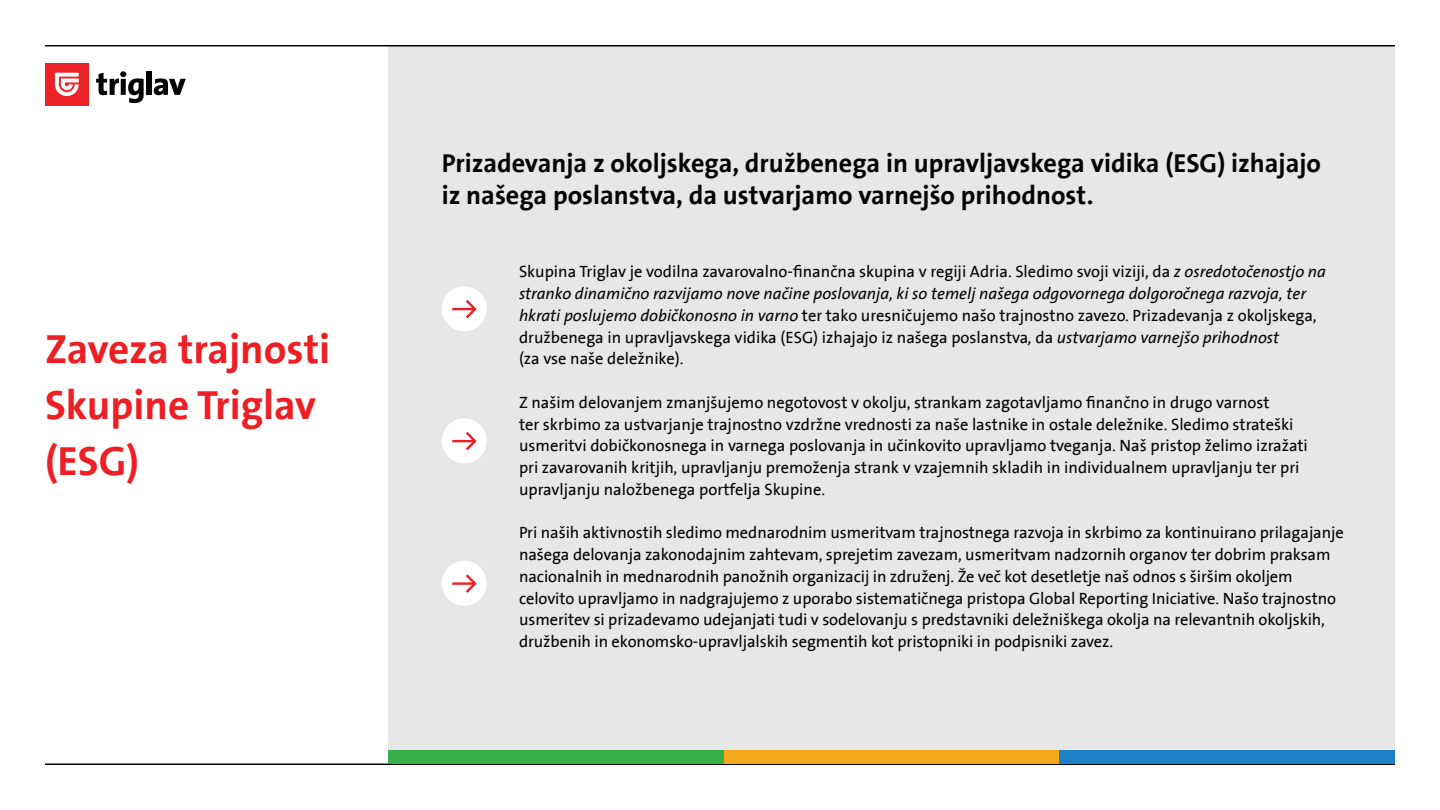
<style>
.page{position:relative;width:1440px;height:810px;background:#fff}
.page>*{position:absolute;margin:0;border:0;box-sizing:border-box;transform-origin:0 0}
.t1{font:700 41.25px/56.2px "Triglav The Sans";color:#ed1f25}
.t2{font:700 26.25px/31.5px "Triglav The Sans";color:#040503}
.t3{font:16.5px/21.8px "Triglav The Sans";letter-spacing:-.005em;color:#040503}
.s1{font-style:italic}
</style>
<div class="page">
<div style="left:388px;top:46px;width:1007px;height:718px;background:#e6e7e6"></div>
<svg style="left:442px;top:286px;width:45px;height:45px"></svg>
<svg style="left:442px;top:418px;width:45px;height:45px"></svg>
<svg style="left:442px;top:561px;width:45px;height:45px"></svg>
<hr style="left:45px;top:764px;width:1350px;height:1px;background:#040503">
<hr style="left:45px;top:45px;width:1350px;height:1px;background:#040503">
<div style="left:724px;top:750px;width:335px;height:14px;background:#f5a81c"></div>
<div style="left:388px;top:750px;width:336px;height:14px;background:#39af49"></div>
<div style="left:1059px;top:750px;width:336px;height:14px;background:#1b81c4"></div>
<div style="left:45px;top:63px;width:44px;height:43px;background:#ec2329"></div>
<svg style="left:55px;top:73px;width:24px;height:23px"></svg>
<svg style="left:96px;top:71px;width:48px;height:32px"></svg>
<div style="left:146px;top:71px;width:6px;height:24px;background:#040503"></div>
<svg style="left:154px;top:78px;width:32px;height:17px"></svg>
<h1 class="t1" style="left:45px;top:321px;width:287px">Zaveza trajnosti<br>Skupine Triglav (ESG)</h1>
<h2 class="t2" style="left:442px;top:148px;width:881px">Prizadevanja z okoljskega, družbenega in upravljavskega vidika (ESG) izhajajo iz našega poslanstva, da ustvarjamo varnejšo prihodnost.</h2>
<p class="t3" style="left:519px;top:261px;width:809px">Skupina Triglav je vodilna zavarovalno-finančna skupina v regiji Adria. Sledimo svoji viziji, da <span class="s1">z osredotočenostjo na stranko dinamično razvijamo nove načine poslovanja, ki so temelj našega odgovornega dolgoročnega razvoja, ter hkrati poslujemo dobičkonosno in varno</span> ter tako uresničujemo našo trajnostno zavezo. Prizadevanja z okoljskega, družbenega in upravljavskega vidika (ESG) izhajajo iz našega poslanstva<span class="s1">,</span> da <span class="s1">ustvarjamo varnejšo prihodnost<br></span>(za vse naše deležnike).</p>
<p class="t3" style="left:519px;top:392px;width:790px">Z našim delovanjem zmanjšujemo negotovost v okolju, strankam zagotavljamo finančno in drugo varnost<br>ter skrbimo za ustvarjanje trajnostno vzdržne vrednosti za naše lastnike in ostale deležnike. Sledimo strateški usmeritvi dobičkonosnega in varnega poslovanja in učinkovito upravljamo tveganja. Naš pristop želimo izražati pri zavarovanih kritjih, upravljanju premoženja strank v vzajemnih skladih in individualnem upravljanju ter pri upravljanju naložbenega portfelja Skupine.</p>
<p class="t3" style="left:519px;top:522px;width:826px">Pri naših aktivnostih sledimo mednarodnim usmeritvam trajnostnega razvoja in skrbimo za kontinuirano prilagajanje našega delovanja zakonodajnim zahtevam, sprejetim zavezam, usmeritvam nadzornih organov ter dobrim praksam nacionalnih in mednarodnih panožnih organizacij in združenj. Že več kot desetletje naš odnos s širšim okoljem celovito upravljamo in nadgrajujemo z uporabo sistematičnega pristopa Global Reporting Iniciative. Našo trajnostno usmeritev si prizadevamo udejanjati tudi v sodelovanju s predstavniki deležniškega okolja na relevantnih okoljskih, družbenih in ekonomsko-upravljalskih segmentih kot pristopniki in podpisniki zavez.</p>
</div>
